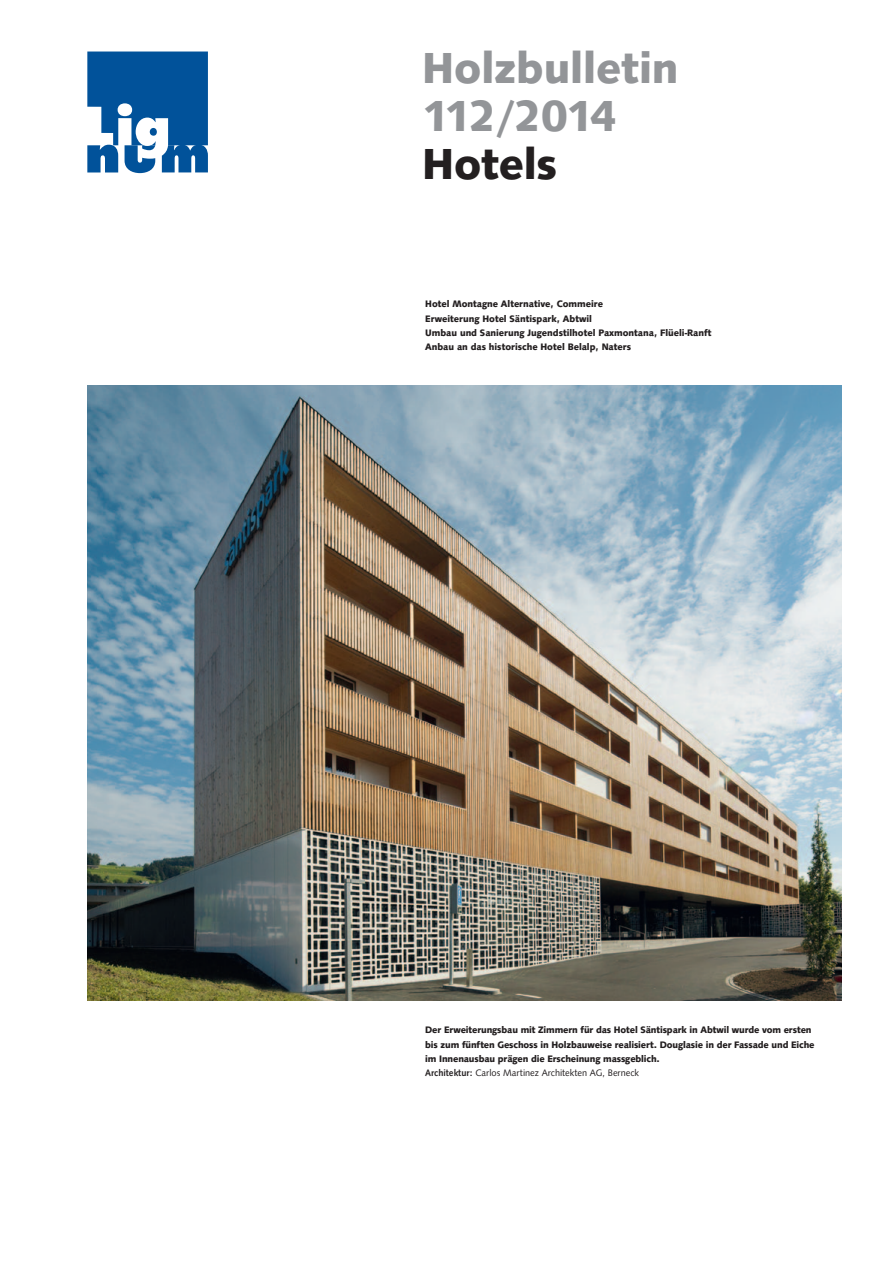
<style>
.page{position:relative;width:893px;height:1263px;background:#fff}
.page>*{position:absolute;margin:0;border:0;box-sizing:border-box;transform-origin:0 0}
.t1{font:700 45px/48px "Syntax";color:#939598}
.t2{font:700 45px "Syntax";color:#231f20}
.t3{font:700 9.75px/14.2px "Syntax";letter-spacing:-.01em;color:#231f20}
.s1{font-weight:500}
.s2{font-weight:400}
</style>
<div class="page">
<svg style="left:87px;top:52px;width:121px;height:121px"></svg>
<img style="left:87px;top:385px;width:755px;height:615px">
<h1 class="t1" style="left:422px;top:44px;width:258px">Holzbulletin<br>112/2014</h1>
<h1 class="t2" style="left:422px;top:137px;width:136px">Hotels</h1>
<p class="t3" style="left:425px;top:297px;width:288px">Hotel Montagne Alternative, Commeire<br>Erweiterung Hotel Säntispark, Abtwil<br>Umbau und Sanierung Jugendstilhotel Paxmontana, Flüeli-Ranft Anbau an das historische Hotel Belalp, Naters</p>
<p class="t3" style="left:425px;top:1023px;width:391px">Der Erweiterungsbau mit Zimmern für das Hotel Säntispark in Abtwil wurde vom ersten bis zum fünften Geschoss in Holzbauweise realisiert. Douglasie in der Fassade und Eiche im Innenausbau prägen die Erscheinung massgeblich.<br><span class="s1">Architektur:</span> <span class="s2">Carlos Martinez Architekten AG, Berneck</span></p>
</div>
